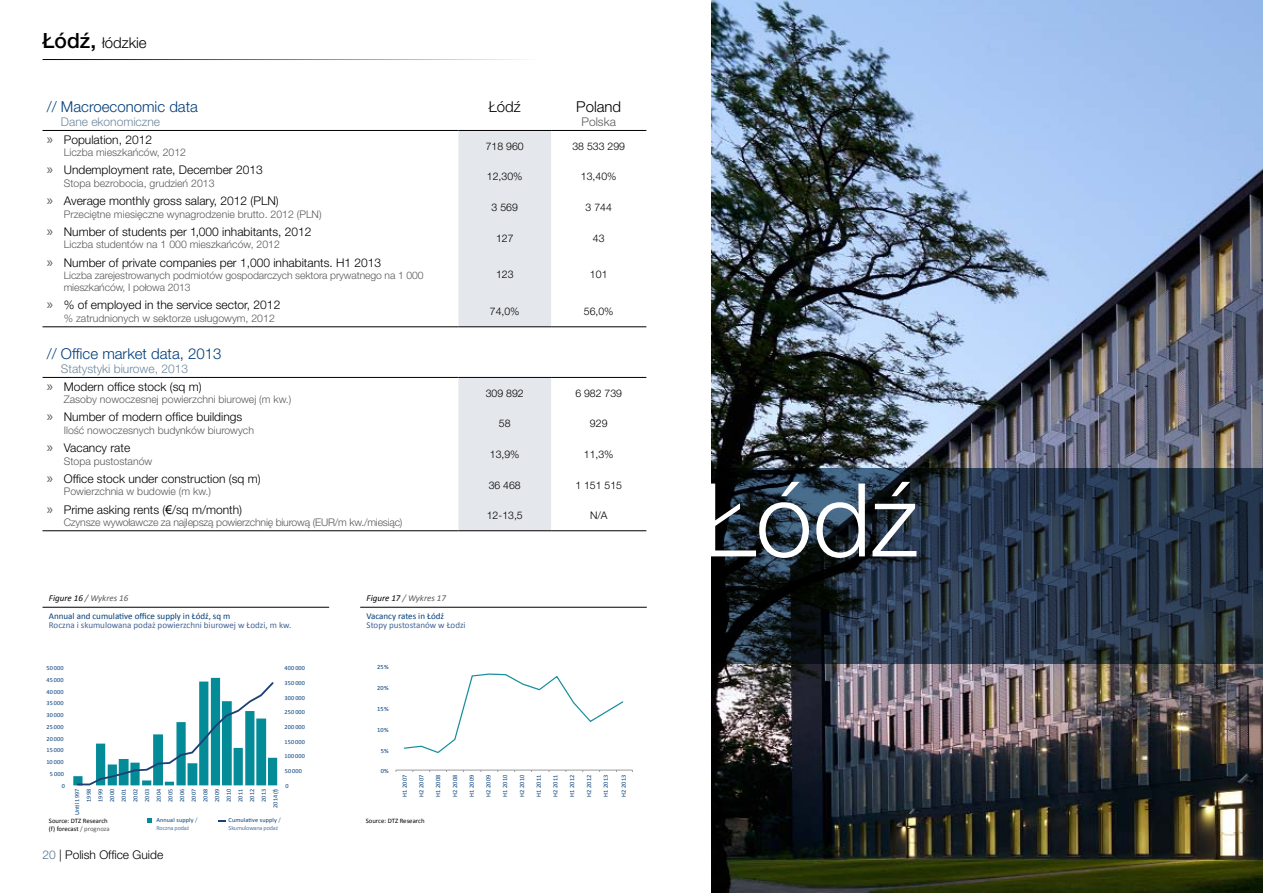
<style>
.page{position:relative;width:1263px;height:893px;background:#fff}
.page>*{position:absolute;margin:0;border:0;box-sizing:border-box;transform-origin:0 0}
.t1{font:300 102px "Helvetica Neue LT Pro";color:#fff}
.t2{font:300 15px "Helvetica Neue LT Pro";color:#003d79}
.t3{font:300 15px "Helvetica Neue LT Pro";color:#000}
.t4{font:300 12px "Helvetica Neue LT Pro";color:#000}
.t5{font:300 12px/17.5px "Helvetica Neue LT Pro";color:#70889e;text-align:center}
.t6{font:300 12px "Helvetica Neue LT Pro";color:#58595b}
.t7{font:300 10.5px "Helvetica Neue LT Pro";color:#58595b}
.t8{font:300 10.5px "Helvetica Neue LT Pro";color:#000}
.t9{font:300 10.5px "Helvetica Neue LT Pro";letter-spacing:-.02em;color:#58595b}
.t10{font:300 10.35px/12.5px "Helvetica Neue LT Pro";letter-spacing:-.01em;color:#58595b}
.t11{font:9px/17.7px "Calibri";color:#003d79}
.t12{font:9px "Calibri";color:#436397}
.t13{font:6.75px/8.1px "Calibri";color:#000}
.t14{font:6.3px "Calibri";letter-spacing:.04em;color:#003d79}
.t15{font:6.15px/11.7px "Calibri";letter-spacing:.02em;color:#003d79;text-align:right}
.t16{font:6.15px/7.4px "Calibri";letter-spacing:-.025em;color:rgb(0 61 121/.7)}
.s1{font-weight:500;font-size:21px}
.s2{font-family:"Myriad Pro";font-weight:400;font-size:15px;color:#58595b}
.s3{color:#000}
.s4{font-family:"Arial";font-weight:400}
.s5{font-style:italic;color:#000}
.s6{font-style:italic;color:#58595b}
.s7{color:rgb(0 61 121/.7)}
.s8{color:#003d79}
.s9{color:#58595b}
.s10{color:#54758d}
</style>
<div class="page">
<img style="left:711px;top:0;width:552px;height:893px">
<svg style="left:711px;top:468px;width:552px;height:195px;background:#233040"></svg>
<hr style="left:43px;top:59px;width:498px;height:1px;background:#000">
<svg style="left:458px;top:131px;width:93px;height:399px;background:#e7e9ed"></svg>
<hr style="left:551px;top:130px;width:95px;height:1px;background:#000">
<hr style="left:43px;top:130px;width:415px;height:1px;background:#000">
<hr style="left:458px;top:130px;width:93px;height:1px;background:#000">
<hr style="left:43px;top:327px;width:415px;height:1px;background:#000">
<hr style="left:458px;top:327px;width:93px;height:1px;background:#000">
<hr style="left:551px;top:327px;width:95px;height:1px;background:#000">
<hr style="left:43px;top:377px;width:415px;height:1px;background:#000">
<hr style="left:458px;top:377px;width:93px;height:1px;background:#000">
<hr style="left:551px;top:377px;width:95px;height:1px;background:#000">
<hr style="left:43px;top:530px;width:415px;height:1px;background:#000">
<hr style="left:458px;top:530px;width:93px;height:1px;background:#000">
<hr style="left:551px;top:530px;width:95px;height:1px;background:#000">
<hr style="left:43px;top:607px;width:286px;height:1px;background:#000">
<hr style="left:360px;top:607px;width:287px;height:1px;background:#000">
<svg style="left:147px;top:818px;width:5px;height:5px"></svg>
<svg style="left:73px;top:678px;width:204px;height:107px"></svg>
<hr style="left:396px;top:770px;width:236px;height:1px;background:#989a9d">
<svg style="left:404px;top:673px;width:219px;height:80px"></svg>
<p class="t3" style="left:43px;top:34px;width:106px"><span class="s1">Łódź,</span> łódzkie</p>
<p class="t2" style="left:47px;top:97px;width:153px">// Macroeconomic data</p>
<p class="t5" style="left:61px;top:113px;width:101px">Dane ekonomiczne</p>
<p class="t4" style="left:47px;top:132px;width:107px"><span class="s2">»</span> Population, 2012</p>
<p class="t7" style="left:64px;top:146px;width:124px">Liczba mieszkańców, 2012</p>
<p class="t4" style="left:47px;top:163px;width:217px"><span class="s2">»</span> Undemployment rate, December 2013</p>
<p class="t7" style="left:64px;top:177px;width:152px">Stopa bezrobocia, grudzień 2013</p>
<p class="t4" style="left:47px;top:194px;width:234px"><span class="s2">»</span> Average monthly gross salary, 2012 (PLN)</p>
<p class="t7" style="left:64px;top:208px;width:259px">Przeciętne miesięczne wynagrodzenie brutto. 2012 (PLN)</p>
<p class="t4" style="left:47px;top:224px;width:266px"><span class="s2">»</span> Number of students per 1,000 inhabitants, 2012</p>
<p class="t7" style="left:64px;top:238px;width:218px">Liczba studentów na 1 000 mieszkańców, 2012</p>
<p class="t3" style="left:489px;top:97px;width:33px">Łódź</p>
<p class="t3" style="left:576px;top:97px;width:47px">Poland</p>
<p class="t6" style="left:581px;top:115px;width:36px">Polska</p>
<p class="t8" style="left:486px;top:139px;width:39px">718 960</p>
<p class="t8" style="left:572px;top:139px;width:54px">38 533 299</p>
<p class="t8" style="left:487px;top:170px;width:37px">12,30%</p>
<p class="t8" style="left:581px;top:170px;width:37px">13,40%</p>
<p class="t8" style="left:492px;top:201px;width:28px">3 569</p>
<p class="t8" style="left:586px;top:201px;width:28px">3 744</p>
<p class="t8" style="left:496px;top:231px;width:19px">127</p>
<p class="t8" style="left:593px;top:231px;width:13px">43</p>
<p class="t4" style="left:47px;top:255px;width:336px"><span class="s2">»</span> Number of private companies per 1,000 inhabitants. H1 2013</p>
<p class="t10" style="left:64px;top:269px;width:361px">Liczba zarejestrowanych podmiotów gospodarczych sektora prywatnego na 1 000 mieszkańców, I połowa 2013</p>
<p class="t8" style="left:496px;top:268px;width:19px">123</p>
<p class="t8" style="left:590px;top:268px;width:19px">101</p>
<p class="t4" style="left:47px;top:298px;width:235px"><span class="s2">»</span> % of employed in the service sector, 2012</p>
<p class="t7" style="left:64px;top:312px;width:213px">% zatrudnionych w sektorze usługowym, 2012</p>
<p class="t8" style="left:490px;top:305px;width:31px">74,0%</p>
<p class="t8" style="left:584px;top:305px;width:31px">56,0%</p>
<p class="t2" style="left:47px;top:344px;width:176px">// Office market data, 2013</p>
<p class="t5" style="left:47px;top:360px;width:156px">Statystyki biurowe, 2013<br><span class="s2">»</span> <span class="s3">Modern office stock (sq m)</span></p>
<p class="t7" style="left:64px;top:393px;width:229px">Zasoby nowoczesnej powierzchni biurowej (m kw.)</p>
<p class="t4" style="left:47px;top:410px;width:197px"><span class="s2">»</span> Number of modern office buildings</p>
<p class="t7" style="left:64px;top:424px;width:192px">Ilość nowoczesnych budynków biurowych</p>
<p class="t4" style="left:47px;top:440px;width:85px"><span class="s2">»</span> Vacancy rate</p>
<p class="t7" style="left:64px;top:454px;width:90px">Stopa pustostanów</p>
<p class="t4" style="left:47px;top:471px;width:215px"><span class="s2">»</span> Office stock under construction (sq m)</p>
<p class="t7" style="left:64px;top:485px;width:149px">Powierzchnia w budowie (m kw.)</p>
<p class="t4" style="left:47px;top:502px;width:197px"><span class="s2">»</span> Prime asking rents (<span class="s4">€</span>/sq m/month)</p>
<p class="t9" style="left:64px;top:516px;width:340px">Czynsze wywoławcze za najlepszą powierzchnię biurową (EUR/m kw./miesiąc)</p>
<p class="t8" style="left:486px;top:386px;width:39px">309 892</p>
<p class="t8" style="left:575px;top:386px;width:48px">6 982 739</p>
<p class="t8" style="left:499px;top:417px;width:13px">58</p>
<p class="t8" style="left:590px;top:417px;width:19px">929</p>
<p class="t8" style="left:490px;top:448px;width:31px">13,9%</p>
<p class="t8" style="left:584px;top:448px;width:31px">11,3%</p>
<p class="t8" style="left:489px;top:478px;width:34px">36 468</p>
<p class="t8" style="left:575px;top:478px;width:48px">1 151 515</p>
<p class="t8" style="left:487px;top:509px;width:37px">12-13,5</p>
<p class="t8" style="left:590px;top:509px;width:19px">N/A</p>
<p class="t11" style="left:49px;top:589px;width:183px"><span class="s5">Figure 16</span> <span class="s6">/ Wykres 16<br></span>Annual and cumulative office supply in Łódź, sq m</p>
<p class="t12" style="left:49px;top:619px;width:244px">Roczna i skumulowana podaż powierzchni biurowej w Łodzi, m kw.</p>
<p class="t15" style="left:46px;top:662px;width:19px">50 000</p>
<p class="t15" style="left:285px;top:662px;width:22px">400 000</p>
<p class="t15" style="left:46px;top:674px;width:19px">45 000</p>
<p class="t15" style="left:285px;top:677px;width:22px">350 000</p>
<p class="t15" style="left:46px;top:686px;width:19px">40 000</p>
<p class="t15" style="left:46px;top:697px;width:19px">35 000</p>
<p class="t15" style="left:285px;top:692px;width:22px">300 000</p>
<p class="t15" style="left:46px;top:709px;width:19px">30 000</p>
<p class="t15" style="left:285px;top:706px;width:22px">250 000</p>
<p class="t15" style="left:46px;top:721px;width:19px">25 000</p>
<p class="t15" style="left:285px;top:721px;width:22px">200 000</p>
<p class="t15" style="left:46px;top:733px;width:19px">20 000</p>
<p class="t15" style="left:285px;top:736px;width:22px">150 000</p>
<p class="t15" style="left:46px;top:744px;width:19px">15 000</p>
<p class="t15" style="left:46px;top:756px;width:19px">10 000</p>
<p class="t15" style="left:285px;top:750px;width:22px">100 000</p>
<p class="t11" style="left:367px;top:589px;width:81px"><span class="s5">Figure 17</span> <span class="s6">/ Wykres 17<br></span>Vacancy rates in Łódź</p>
<p class="t12" style="left:367px;top:619px;width:101px">Stopy pustostanów w Łodzi</p>
<p class="t14" style="left:377px;top:663px;width:13px">25%</p>
<p class="t14" style="left:377px;top:684px;width:13px">20%</p>
<p class="t14" style="left:377px;top:705px;width:13px">15%</p>
<p class="t14" style="left:377px;top:726px;width:13px">10%</p>
<p class="t14" style="left:381px;top:746px;width:10px">5%</p>
<p class="t15" style="left:285px;top:765px;width:19px">50 000</p>
<p class="t14" style="left:381px;top:767px;width:10px">0%</p>
<p class="t15" style="left:50px;top:768px;width:15px">5 000</p>
<p class="t14" style="left:401px;top:797px;width:24px;rotate:-90deg">H1 2007</p>
<p class="t14" style="left:417px;top:797px;width:24px;rotate:-90deg">H2 2007</p>
<p class="t14" style="left:434px;top:797px;width:24px;rotate:-90deg">H1 2008</p>
<p class="t14" style="left:451px;top:797px;width:24px;rotate:-90deg">H2 2008</p>
<p class="t14" style="left:468px;top:797px;width:24px;rotate:-90deg">H1 2009</p>
<p class="t14" style="left:484px;top:797px;width:24px;rotate:-90deg">H2 2009</p>
<p class="t14" style="left:501px;top:797px;width:24px;rotate:-90deg">H1 2010</p>
<p class="t14" style="left:518px;top:797px;width:24px;rotate:-90deg">H2 2010</p>
<p class="t14" style="left:535px;top:797px;width:24px;rotate:-90deg">H1 2011</p>
<p class="t14" style="left:551px;top:797px;width:24px;rotate:-90deg">H2 2011</p>
<p class="t14" style="left:568px;top:797px;width:24px;rotate:-90deg">H1 2012</p>
<p class="t14" style="left:585px;top:797px;width:24px;rotate:-90deg">H2 2012</p>
<p class="t14" style="left:620px;top:797px;width:24px;rotate:-90deg">H2 2013</p>
<p class="t14" style="left:602px;top:797px;width:24px;rotate:-90deg">H1 2013</p>
<p class="t15" style="left:285px;top:780px;width:5px">0</p>
<p class="t15" style="left:62px;top:780px;width:5px">0</p>
<p class="t15" style="left:71px;top:815px;width:28px;rotate:-90deg">Until 1997<br>1998<br>1999<br>2000<br>2001<br>2002<br>2003<br>2004<br>2005<br>2006<br>2007<br>2008<br>2009<br>2010<br>2011<br>2012<br>2013<br>2014 (f)</p>
<p class="t15" style="left:156px;top:817px;width:43px;line-height:7.4px;text-align:left">Annual supply <span class="s7">/<br>Roczna podaż</span></p>
<p class="t16" style="left:229px;top:817px;width:54px"><span class="s8">Cumulative supply</span> /<br>Skumulowana podaż</p>
<p class="t13" style="left:49px;top:816px;width:62px">Source: DTZ Research (f) forecast <span class="s9">/ prognoza</span></p>
<p class="t13" style="left:366px;top:816px;width:60px">Source: DTZ Research</p>
<p class="t4" style="left:43px;top:847px;width:122px"><span class="s10">20</span> | Polish Office Guide</p>
<h1 class="t1" style="left:701px;top:458px;width:219px">Łódź</h1>
</div>
